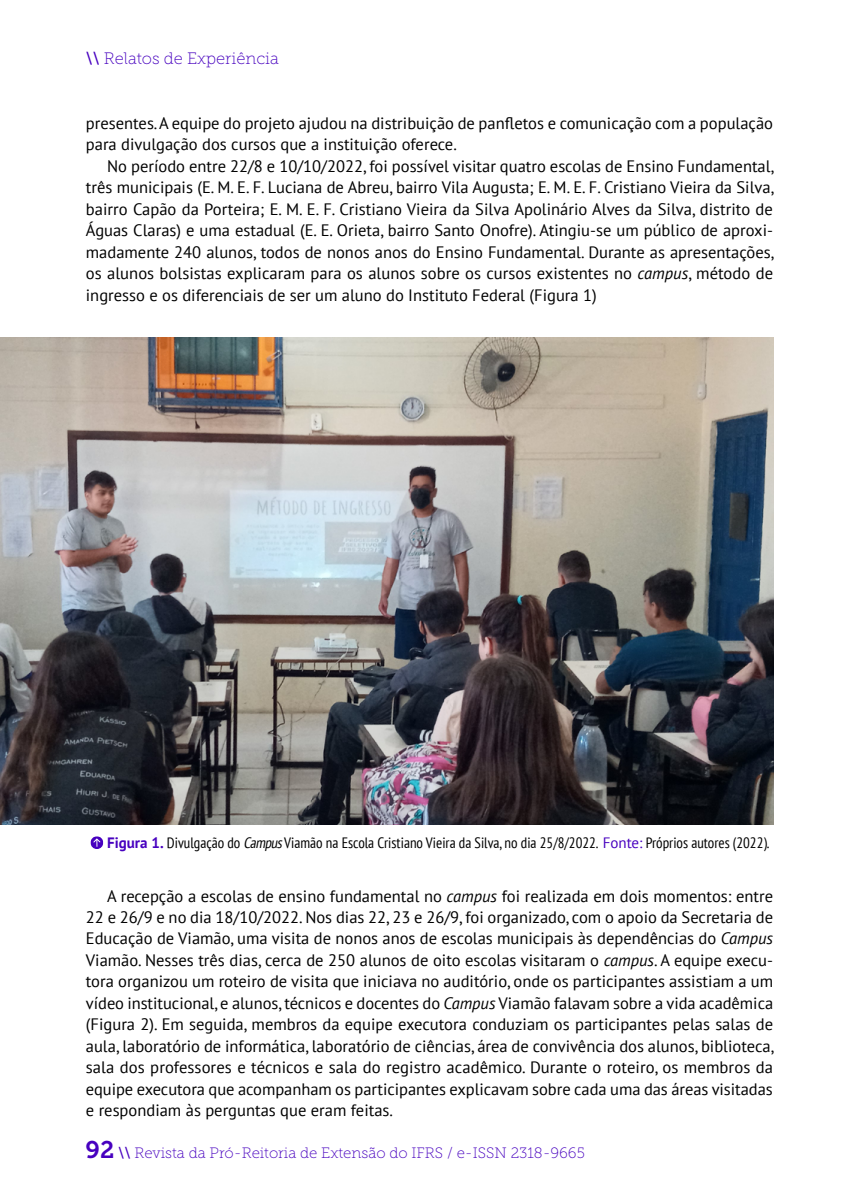
<style>
.page{position:relative;width:859px;height:1202px;background:#fff}
.page>*{position:absolute;margin:0;border:0;box-sizing:border-box;transform-origin:0 0}
.t1{font:16.5px/21.5px "PT Sans";color:#000;text-align:justify}
.t2{font:16.5px "Museo Slab 100";color:#4700bf}
.t3{font:condensed 15px "PT Sans";color:#000}
.t4{font:15px "Museo Slab 100";color:#4700bf}
.s1{font-family:"Museo Slab 500"}
.s2{font-style:italic}
.s3{font-weight:700;font-stretch:normal;color:#4700bf}
.s4{font-stretch:normal;color:#4700bf}
.s5{font-family:"Museo Slab 700";font-size:24px}
</style>
<div class="page">
<img style="left:0;top:337px;width:772px;height:487px">
<svg style="left:90px;top:836px;width:13px;height:13px"></svg>
<svg style="left:93px;top:838px;width:7px;height:8px"></svg>
<p class="t2" style="left:86px;top:50px;width:194px"><span class="s1">\\</span> Relatos de Experiência</p>
<p class="t1" style="left:86px;top:112px;width:688px">presentes. A equipe do projeto ajudou na distribuição de panfletos e comunicação com a população para divulgação dos cursos que a instituição oferece.</p>
<p class="t1" style="left:86px;top:155px;width:689px;text-indent:21px">No período entre 22/8 e 10/10/2022, foi possível visitar quatro escolas de Ensino Fundamental, três municipais (E. M. E. F. Luciana de Abreu, bairro Vila Augusta; E. M. E. F. Cristiano Vieira da Silva, bairro Capão da Porteira; E. M. E. F. Cristiano Vieira da Silva Apolinário Alves da Silva, distrito de Águas Claras) e uma estadual (E. E. Orieta, bairro Santo Onofre). Atingiu-se um público de aproxi&shy;madamente 240 alunos, todos de nonos anos do Ensino Fundamental. Durante as apresentações, os alunos bolsistas explicaram para os alunos sobre os cursos existentes no <span class="s2">campus</span>, método de ingresso e os diferenciais de ser um aluno do Instituto Federal (Figura 1)</p>
<p class="t3" style="left:107px;top:833px;width:663px"><span class="s3">Figura 1.</span> Divulgação do <span class="s2">Campus</span>Viamão na Escola Cristiano Vieira da Silva, no dia 25/8/2022. <span class="s4">Fonte:</span> Próprios autores (2022).</p>
<p class="t1" style="left:86px;top:884px;width:689px;text-indent:21px">A recepção a escolas de ensino fundamental no <span class="s2">campus</span> foi realizada em dois momentos: entre 22 e 26/9 e no dia 18/10/2022. Nos dias 22, 23 e 26/9, foi organizado, com o apoio da Secretaria de Educação de Viamão, uma visita de nonos anos de escolas municipais às dependências do <span class="s2">Campus </span>Viamão. Nesses três dias, cerca de 250 alunos de oito escolas visitaram o <span class="s2">campus</span>. A equipe execu&shy;tora organizou um roteiro de visita que iniciava no auditório, onde os participantes assistiam a um vídeo institucional, e alunos, técnicos e docentes do <span class="s2">Campus</span> Viamão falavam sobre a vida acadêmica (Figura 2). Em seguida, membros da equipe executora conduziam os participantes pelas salas de aula, laboratório de informática, laboratório de ciências, área de convivência dos alunos, biblioteca, sala dos professores e técnicos e sala do registro acadêmico. Durante o roteiro, os membros da equipe executora que acompanham os participantes explicavam sobre cada uma das áreas visitadas e respondiam às perguntas que eram feitas.</p>
<p class="t4" style="left:85px;top:1144px;width:500px"><span class="s5">92</span> <span class="s1">\\</span> Revista da Pró-Reitoria de Extensão do IFRS / e-ISSN 2318-9665</p>
</div>
